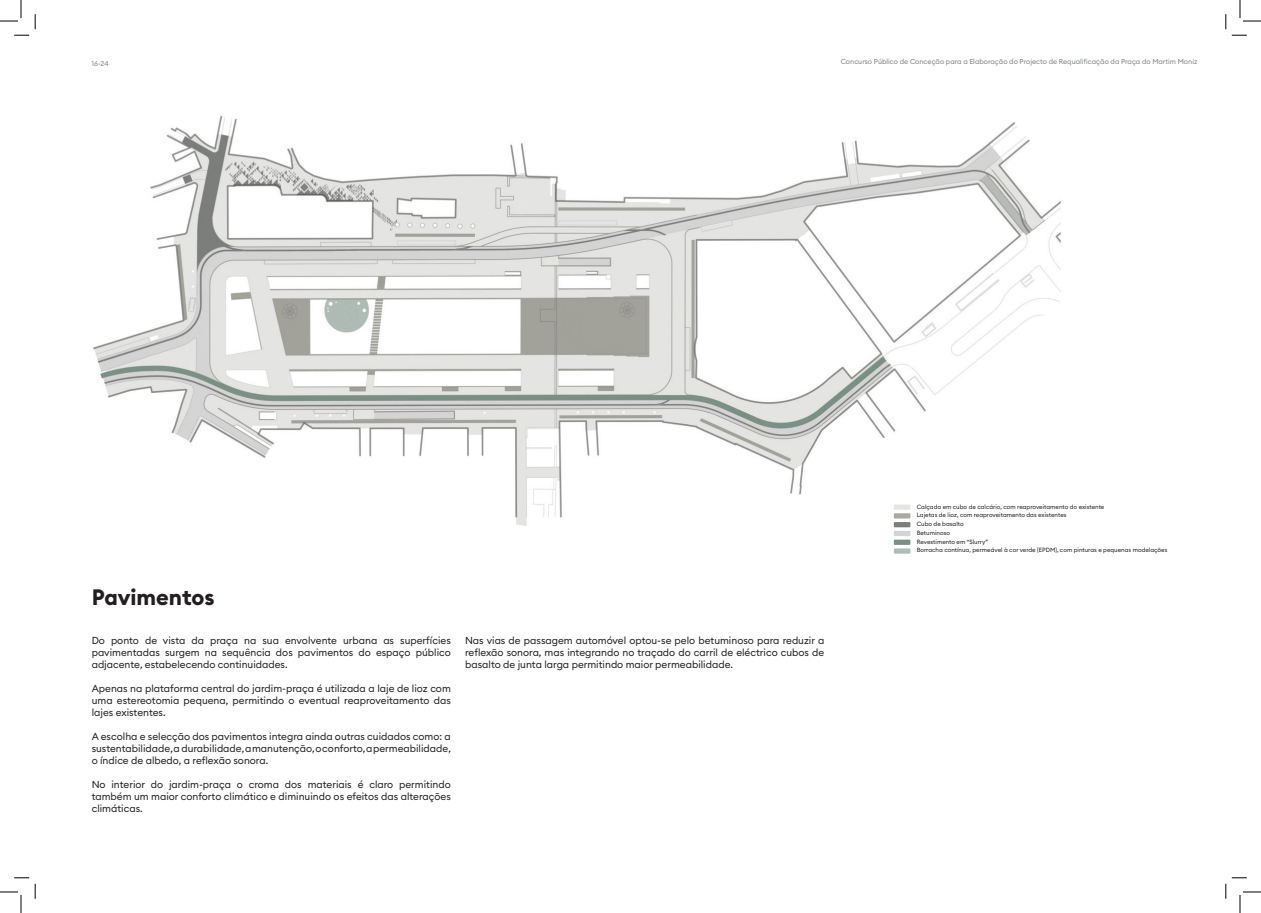
<style>
.page{position:relative;width:1261px;height:913px;background:#fff}
.page>*{position:absolute;margin:0;border:0;box-sizing:border-box;transform-origin:0 0}
.t1{font:700 22px "Euclid Circular B";color:#231f20}
.t2{font:10px/12px "Euclid Circular B";color:#231f20;text-align:justify}
.t3{font:7px "Euclid Circular B";color:#808285}
.t4{font:6px/8.6px "Euclid Circular B";color:#231f20}
</style>
<div class="page">
<img style="left:93px;top:115px;width:968px;height:439px">
<div style="left:894px;top:504px;width:16px;height:5px;background:#e4e4e2"></div>
<div style="left:894px;top:513px;width:16px;height:5px;background:#ada99e"></div>
<div style="left:894px;top:522px;width:16px;height:5px;background:#7c7e7b"></div>
<div style="left:894px;top:530px;width:16px;height:6px;background:#d4d4d4"></div>
<div style="left:894px;top:539px;width:16px;height:5px;background:#7a9084"></div>
<div style="left:894px;top:548px;width:16px;height:5px;background:#b0bdb6"></div>
<svg style="left:14px;top:35px;width:15px;height:1px"></svg>
<svg style="left:1232px;top:35px;width:15px;height:1px"></svg>
<svg style="left:14px;top:877px;width:15px;height:1px"></svg>
<svg style="left:35px;top:14px;width:1px;height:15px"></svg>
<svg style="left:35px;top:883px;width:1px;height:15px"></svg>
<svg style="left:1225px;top:14px;width:2px;height:15px"></svg>
<svg style="left:0;top:0;width:22px;height:22px"></svg>
<svg style="left:0;top:891px;width:22px;height:21px"></svg>
<svg style="left:1239px;top:0;width:22px;height:22px"></svg>
<svg style="left:1225px;top:877px;width:36px;height:35px"></svg>
<p class="t3" style="left:92px;top:61px;width:18px">16-24</p>
<p class="t3" style="left:841px;top:57px;width:358px">Concurso Público de Conceção para a Elaboração do Projecto de Requalificação da Praça do Martim Moniz</p>
<h1 class="t1" style="left:92px;top:587px;width:124px">Pavimentos</h1>
<p class="t2" style="left:92px;top:634px;width:361px">Do ponto de vista da praça na sua envolvente urbana as superfícies pavimentadas surgem na sequência dos pavimentos do espaço público adjacente, estabelecendo continuidades.</p>
<p class="t2" style="left:92px;top:682px;width:361px">Apenas na plataforma central do jardim-praça é utilizada a laje de lioz com uma estereotomia pequena, permitindo o eventual reaproveitamento das lajes existentes.</p>
<p class="t2" style="left:92px;top:731px;width:361px">A escolha e selecção dos pavimentos integra ainda outras cuidados como: a sustentabilidade, a durabilidade, a manutenção, o conforto, a permeabilidade, o índice de albedo, a reflexão sonora.</p>
<p class="t2" style="left:92px;top:778px;width:361px">No interior do jardim-praça o croma dos materiais é claro permitindo também um maior conforto climático e diminuindo os efeitos das alterações climáticas.</p>
<p class="t2" style="left:465px;top:634px;width:361px">Nas vias de passagem automóvel optou-se pelo betuminoso para reduzir a reflexão sonora, mas integrando no traçado do carril de eléctrico cubos de basalto de junta larga permitindo maior permeabilidade.</p>
<p class="t4" style="left:917px;top:502px;width:189px">Calçada em cubo de calcário, com reaproveitamento do existente Lajetas de lioz, com reaproveitamento das existentes<br>Cubo de basalto<br>Betuminoso</p>
<p class="t4" style="left:917px;top:537px;width:252px;line-height:8.2px">Revestimento em “Slurry”<br>Borracha contínua, permeável à cor verde (EPDM), com pinturas e pequenas modelações</p>
</div>
